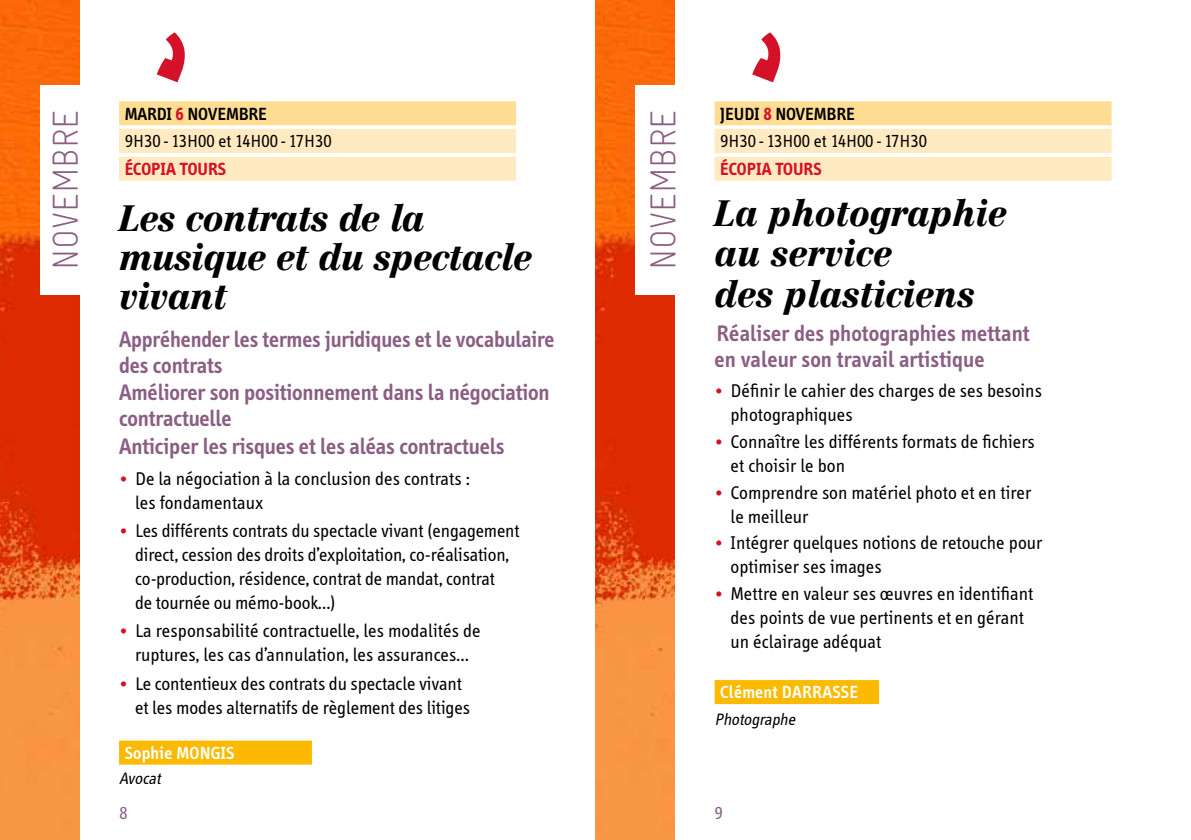
<style>
.page{position:relative;width:1191px;height:840px;background:#fff}
.page>*{position:absolute;margin:0;border:0;box-sizing:border-box;transform-origin:0 0}
.t1{font:36px/39px "Centennial Black Italic Os F";letter-spacing:-.01em;color:#000}
.t2{font:300 condensed 36px "Gravur";color:#8b5e84}
.t3{font:600 23px/26.8px "Info";color:#8b5e84}
.t4{font:19px/24px "Info";letter-spacing:.01em;color:#000}
.t5{font:18px/27.6px "Info";letter-spacing:.01em;color:#000}
.t6{font:600 18px "Info";letter-spacing:.02em;color:#fff}
.t7{font:700 18px "Info";letter-spacing:.005em;color:#d5112a}
.t8{font:18px "Info";color:#8b5e84}
.t9{font:italic 17px "Info";color:#000}
.s1{font-weight:600}
.s2{font-weight:700;color:#d5112a}
.s3{color:#d5112a}
</style>
<div class="page">
<svg style="left:157px;top:32px;width:28px;height:50px"></svg>
<svg style="left:752px;top:32px;width:29px;height:50px"></svg>
<img style="left:595px;top:0;width:80px;height:839px">
<img style="left:0;top:0;width:79px;height:839px">
<div style="left:119px;top:101px;width:397px;height:24px;background:#ffdd93"></div>
<div style="left:119px;top:129px;width:397px;height:24px;background:#ffeac1"></div>
<div style="left:119px;top:157px;width:397px;height:24px;background:#ffeac1"></div>
<div style="left:119px;top:740px;width:193px;height:24px;background:#fbba00"></div>
<div style="left:40px;top:85px;width:63px;height:210px;background:#fff"></div>
<div style="left:714px;top:101px;width:397px;height:24px;background:#ffdd93"></div>
<div style="left:714px;top:129px;width:397px;height:24px;background:#ffeac1"></div>
<div style="left:714px;top:157px;width:397px;height:24px;background:#ffeac1"></div>
<div style="left:714px;top:679px;width:165px;height:24px;background:#fbba00"></div>
<div style="left:635px;top:85px;width:63px;height:210px;background:#fff"></div>
<h1 class="t2" style="left:46px;top:270px;width:161px;rotate:-90deg">novembre</h1>
<p class="t5" style="left:720px;top:100px;width:208px"><span class="s1">Jeudi</span> <span class="s2">8</span> <span class="s1">novembre<br></span>9h30 - 13h00 et 14h00 - 17h30</p>
<p class="t5" style="left:125px;top:100px;width:208px"><span class="s1">Mardi</span> <span class="s2">6</span> <span class="s1">novembre<br></span>9h30 - 13h00 et 14h00 - 17h30</p>
<p class="t7" style="left:125px;top:159px;width:74px">ÉCOPIA TOURS</p>
<h1 class="t1" style="left:119px;top:198px;width:414px">Les contrats de la musique et du spectacle vivant</h1>
<p class="t3" style="left:119px;top:325px;width:437px">Appréhender les termes juridiques et le vocabulaire des contrats<br>Améliorer son positionnement dans la négociation contractuelle<br>Anticiper les risques et les aléas contractuels</p>
<p class="t4" style="left:135px;top:466px;width:336px;text-indent:-16px"><span class="s3">•</span> De la négociation à la conclusion des contrats : les fondamentaux</p>
<p class="t4" style="left:135px;top:518px;width:386px;text-indent:-16px"><span class="s3">•</span> Les différents contrats du spectacle vivant (engagement direct, cession des droits d’exploitation, co-réalisation, co-production, résidence, contrat de mandat, contrat<br>de tournée ou mémo-book…)</p>
<p class="t4" style="left:119px;top:619px;width:363px;text-align:center"><span class="s3">•</span> La responsabilité contractuelle, les modalités de ruptures, les cas d’annulation, les assurances…</p>
<p class="t4" style="left:135px;top:671px;width:336px;text-indent:-16px"><span class="s3">•</span> Le contentieux des contrats du spectacle vivant et les modes alternatifs de règlement des litiges</p>
<p class="t6" style="left:125px;top:742px;width:63px">Sophie MONGIS</p>
<p class="t9" style="left:119px;top:768px;width:46px">Avocat</p>
<h1 class="t2" style="left:643px;top:270px;width:161px;rotate:-90deg">novembre</h1>
<p class="t7" style="left:720px;top:159px;width:74px">ÉCOPIA TOURS</p>
<h1 class="t1" style="left:714px;top:193px;width:293px;line-height:40px">La photographie au service<br>des plasticiens</h1>
<p class="t3" style="left:714px;top:320px;width:316px;line-height:26px">Réaliser des photographies mettant en valeur son travail artistique</p>
<p class="t4" style="left:730px;top:378px;width:313px;text-indent:-16px"><span class="s3">•</span> Définir le cahier des charges de ses besoins photographiques</p>
<p class="t4" style="left:730px;top:429px;width:306px;text-indent:-16px"><span class="s3">•</span> Connaître les différents formats de fichiers et choisir le bon</p>
<p class="t4" style="left:730px;top:480px;width:302px;text-indent:-16px"><span class="s3">•</span> Comprendre son matériel photo et en tirer le meilleur</p>
<p class="t4" style="left:730px;top:531px;width:313px;text-indent:-16px"><span class="s3">•</span> Intégrer quelques notions de retouche pour optimiser ses images</p>
<p class="t4" style="left:730px;top:582px;width:304px;text-indent:-16px"><span class="s3">•</span> Mettre en valeur ses œuvres en identifiant des points de vue pertinents et en gérant un éclairage adéquat</p>
<p class="t6" style="left:720px;top:681px;width:72px">Clément DARRASSE</p>
<p class="t9" style="left:714px;top:709px;width:86px">Photographe</p>
<p class="t8" style="left:119px;top:803px;width:10px">8</p>
<p class="t8" style="left:714px;top:803px;width:10px">9</p>
</div>
